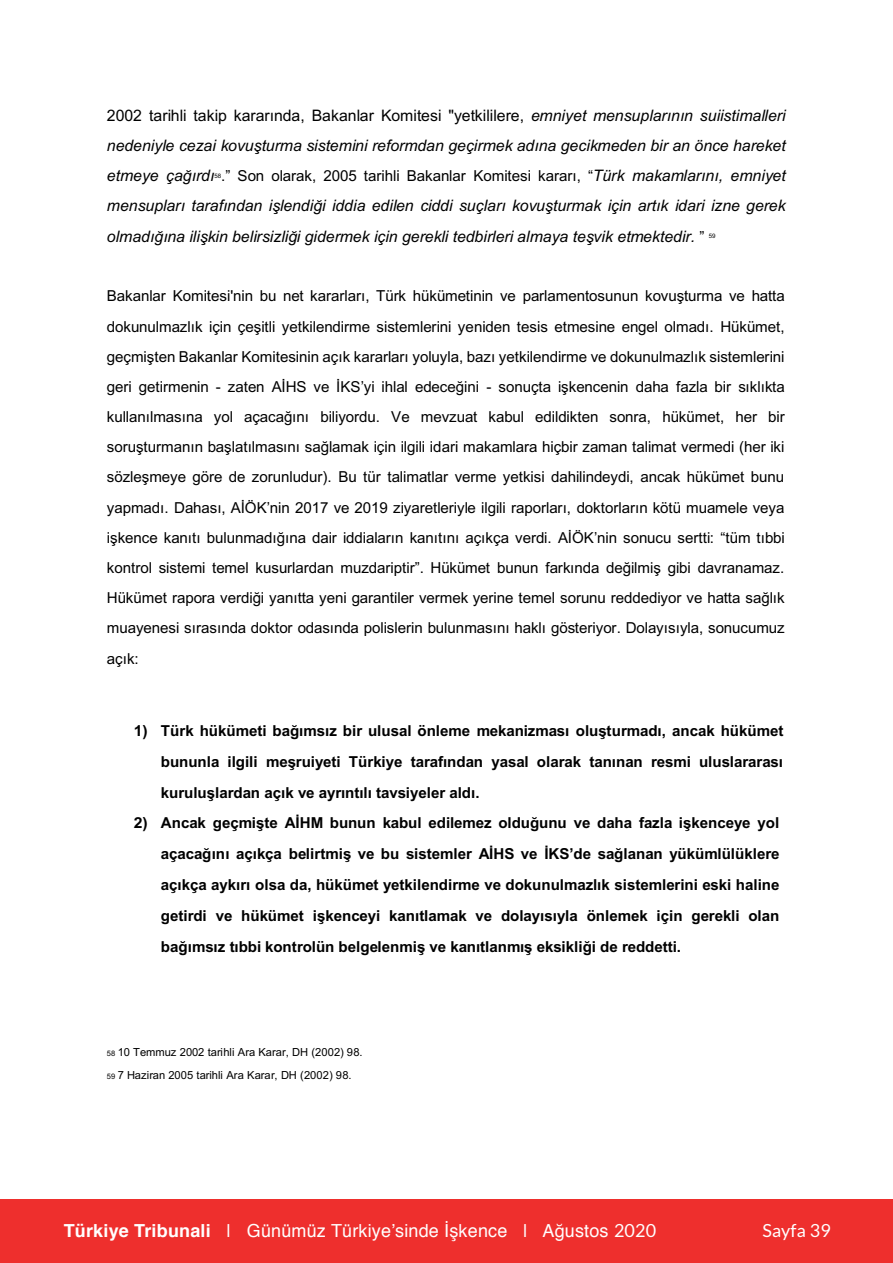
<style>
.page{position:relative;width:893px;height:1263px;background:#fff}
.page>*{position:absolute;margin:0;border:0;box-sizing:border-box;transform-origin:0 0}
.t1{font:18px "Helvetica";letter-spacing:.01em;color:#fff}
.t2{font:18px "Lato";letter-spacing:.01em;color:#fff}
.t3{font:italic 15.9px/30.3px "Arial";color:#000}
.t4{font:15.15px/30.2px "Arial";letter-spacing:-.01em;color:#000;text-align:justify}
.t5{font:700 15.15px/30.9px "Arial";letter-spacing:-.01em;color:#000;text-align:justify;scale:1.04 1}
.t6{font:11.1px/23.7px "Arial";letter-spacing:-.01em;color:#000}
.t7{font:6.15px "Arial";color:#000}
.s1{font-style:normal}
.s2{font-style:italic;font-size:15.9px}
.s3{font-style:normal;font-size:15.15px}
.s4{font-size:7.5px}
.s5{font-weight:700}
.s6{font-family:"Lato"}
</style>
<div class="page">
<div style="left:0;top:1199px;width:893px;height:64px;background:#ee2f2d"></div>
<p class="t3" style="left:107px;top:100px;width:680px"><span class="s1">2002 tarihli takip kararında, Bakanlar Komitesi "yetkililere,</span> emniyet mensuplarının suiistimalleri nedeniyle cezai kovuşturma sistemini reformdan geçirmek adına gecikmeden bir an önce hareket</p>
<p class="t4" style="left:107px;top:161px;width:680px"><span class="s2">etmeye çağırdı</span> .” Son olarak, 2005 tarihli Bakanlar Komitesi kararı, “<span class="s2">Türk makamlarını, emniyet</span></p>
<p class="t7" style="left:215px;top:171px;width:8px">58</p>
<p class="t3" style="left:107px;top:191px;width:680px">mensupları tarafından işlendiği iddia edilen ciddi suçları kovuşturmak için artık idari izne gerek olmadığına ilişkin belirsizliği gidermek için gerekli tedbirleri almaya teşvik etmektedir. <span class="s3">”</span></p>
<p class="t7" style="left:709px;top:232px;width:8px">59</p>
<p class="t4" style="left:107px;top:281px;width:679px">Bakanlar Komitesi'nin bu net kararları, Türk hükümetinin ve parlamentosunun kovuşturma ve hatta dokunulmazlık için çeşitli yetkilendirme sistemlerini yeniden tesis etmesine engel olmadı. Hükümet, geçmişten Bakanlar Komitesinin açık kararları yoluyla, bazı yetkilendirme ve dokunulmazlık sistemlerini geri getirmenin - zaten AİHS ve İKS’yi ihlal edeceğini - sonuçta işkencenin daha fazla bir sıklıkta kullanılmasına yol açacağını biliyordu. Ve mevzuat kabul edildikten sonra, hükümet, her bir soruşturmanın başlatılmasını sağlamak için ilgili idari makamlara hiçbir zaman talimat vermedi (her iki sözleşmeye göre de zorunludur). Bu tür talimatlar verme yetkisi dahilindeydi, ancak hükümet bunu yapmadı. Dahası, AİÖK’nin 2017 ve 2019 ziyaretleriyle ilgili raporları, doktorların kötü muamele veya işkence kanıtı bulunmadığına dair iddiaların kanıtını açıkça verdi. AİÖK’nin sonucu sertti: “tüm tıbbi kontrol sistemi temel kusurlardan muzdariptir”. Hükümet bunun farkında değilmiş gibi davranamaz.<br>Hükümet rapora verdiği yanıtta yeni garantiler vermek yerine temel sorunu reddediyor ve hatta sağlık muayenesi sırasında doktor odasında polislerin bulunmasını haklı gösteriyor. Dolayısıyla, sonucumuz açık:</p>
<p class="t5" style="left:161px;top:715px;width:600px;text-indent:-27px">1) Türk hükümeti bağımsız bir ulusal önleme mekanizması oluşturmadı, ancak hükümet bununla ilgili meşruiyeti Türkiye tarafından yasal olarak tanınan resmi uluslararası kuruluşlardan açık ve ayrıntılı tavsiyeler aldı.</p>
<p class="t5" style="left:161px;top:808px;width:596px;text-indent:-27px">2) Ancak geçmişte AİHM bunun kabul edilemez olduğunu ve daha fazla işkenceye yol açacağını açıkça belirtmiş ve bu sistemler AİHS ve İKS’de sağlanan yükümlülüklere açıkça aykırı olsa da, hükümet yetkilendirme ve dokunulmazlık sistemlerini eski haline getirdi ve hükümet işkenceyi kanıtlamak ve dolayısıyla önlemek için gerekli olan bağımsız tıbbi kontrolün belgelenmiş ve kanıtlanmış eksikliği de reddetti.</p>
<p class="t6" style="left:107px;top:1040px;width:257px"><span class="s4">58</span> 10 Temmuz 2002 tarihli Ara Karar, DH (2002) 98.<br><span class="s4">59</span> 7 Haziran 2005 tarihli Ara Karar, DH (2002) 98.</p>
<p class="t1" style="left:64px;top:1217px;width:594px"><span class="s5">Türkiye Tribunali</span> | Günümüz Türkiye’sinde İşkence | Ağustos <span class="s6">2020</span></p>
<p class="t2" style="left:762px;top:1220px;width:70px">Sayfa 39</p>
</div>
